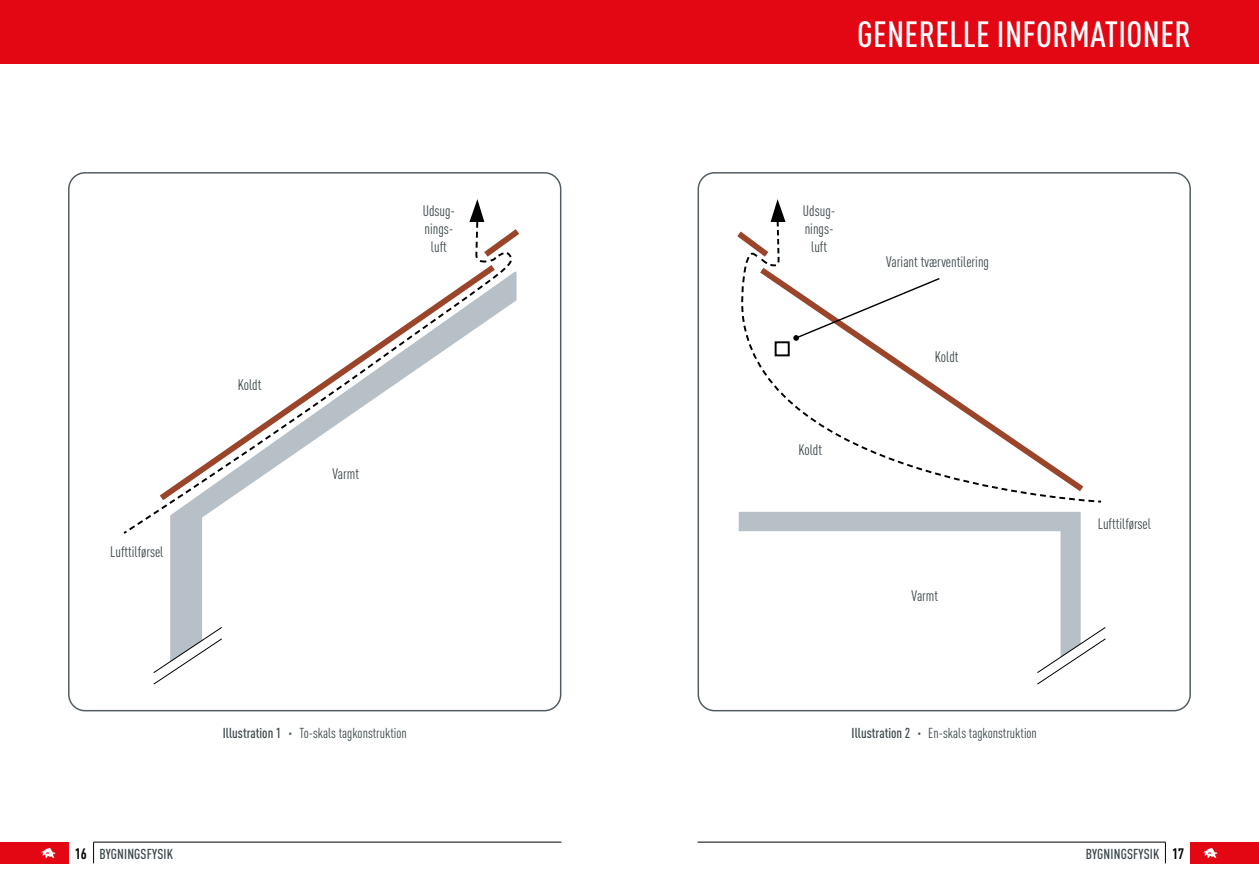
<style>
.page{position:relative;width:1259px;height:893px;background:#fff}
.page>*{position:absolute;margin:0;border:0;box-sizing:border-box;transform-origin:0 0}
.t1{font:500 condensed 36px "DIN Pro";letter-spacing:.01em;color:#fff}
.t2{font:condensed 15px "DIN Pro";color:#394448}
.t3{font:condensed 15px/18px "DIN Pro";color:#394448;text-align:center}
.t4{font:condensed 14.25px "DIN Pro";color:#394448}
.t5{font:500 condensed 14.25px "DIN Pro";letter-spacing:.01em;color:#394448}
.s1{font-weight:700;font-size:15px;color:#000}
.s2{font-weight:500}
</style>
<div class="page">
<div style="left:1191px;top:842px;width:68px;height:21px;background:#e30613"></div>
<hr style="left:697px;top:842px;width:468px;height:1px;background:#000">
<svg style="left:1165px;top:842px;width:1px;height:21px"></svg>
<svg style="left:1203px;top:848px;width:14px;height:10px"></svg>
<div style="left:0;top:842px;width:68px;height:21px;background:#e30613"></div>
<hr style="left:93px;top:842px;width:468px;height:1px;background:#000">
<svg style="left:93px;top:842px;width:1px;height:21px"></svg>
<svg style="left:42px;top:848px;width:13px;height:10px"></svg>
<div style="left:0;top:0;width:1259px;height:64px;background:#e30613"></div>
<svg style="left:129px;top:199px;width:391px;height:486px"></svg>
<div style="left:68px;top:172px;width:493px;height:539px;border:2px solid #535d62;border-radius:16px"></div>
<svg style="left:742px;top:220px;width:360px;height:283px"></svg>
<svg style="left:737px;top:199px;width:48px;height:115px"></svg>
<div style="left:774px;top:341px;width:15px;height:15px;border:2px solid #000"></div>
<svg style="left:738px;top:512px;width:368px;height:173px"></svg>
<svg style="left:793px;top:277px;width:148px;height:64px"></svg>
<div style="left:697px;top:172px;width:494px;height:539px;border:2px solid #535d62;border-radius:16px"></div>
<p class="t2" style="left:110px;top:540px;width:55px">Lufttilførsel</p>
<p class="t2" style="left:238px;top:374px;width:25px">Koldt</p>
<p class="t3" style="left:423px;top:201px;width:34px">Udsug&shy;nings&shy;luft</p>
<p class="t2" style="left:332px;top:463px;width:28px">Varmt</p>
<p class="t5" style="left:75px;top:843px;width:95px"><span class="s1">16</span> Bygningsfysik</p>
<p class="t4" style="left:223px;top:723px;width:186px"><span class="s2">Illustration 1 ·</span> To-skals tagkonstruktion</p>
<h1 class="t1" style="left:857px;top:7px;width:335px">GENERELLE INFORMATIONER</h1>
<p class="t3" style="left:803px;top:200px;width:34px">Udsug&shy;nings&shy;luft</p>
<p class="t2" style="left:798px;top:439px;width:25px">Koldt</p>
<p class="t2" style="left:886px;top:251px;width:104px">Variant tværventilering</p>
<p class="t2" style="left:935px;top:346px;width:25px">Koldt</p>
<p class="t2" style="left:911px;top:585px;width:28px">Varmt</p>
<p class="t4" style="left:851px;top:723px;width:187px"><span class="s2">Illustration 2 ·</span> En-skals tagkonstruktion</p>
<p class="t2" style="left:1097px;top:513px;width:55px">Lufttilførsel</p>
<p class="t5" style="left:1086px;top:843px;width:100px">Bygningsfysik <span class="s1">17</span></p>
</div>
